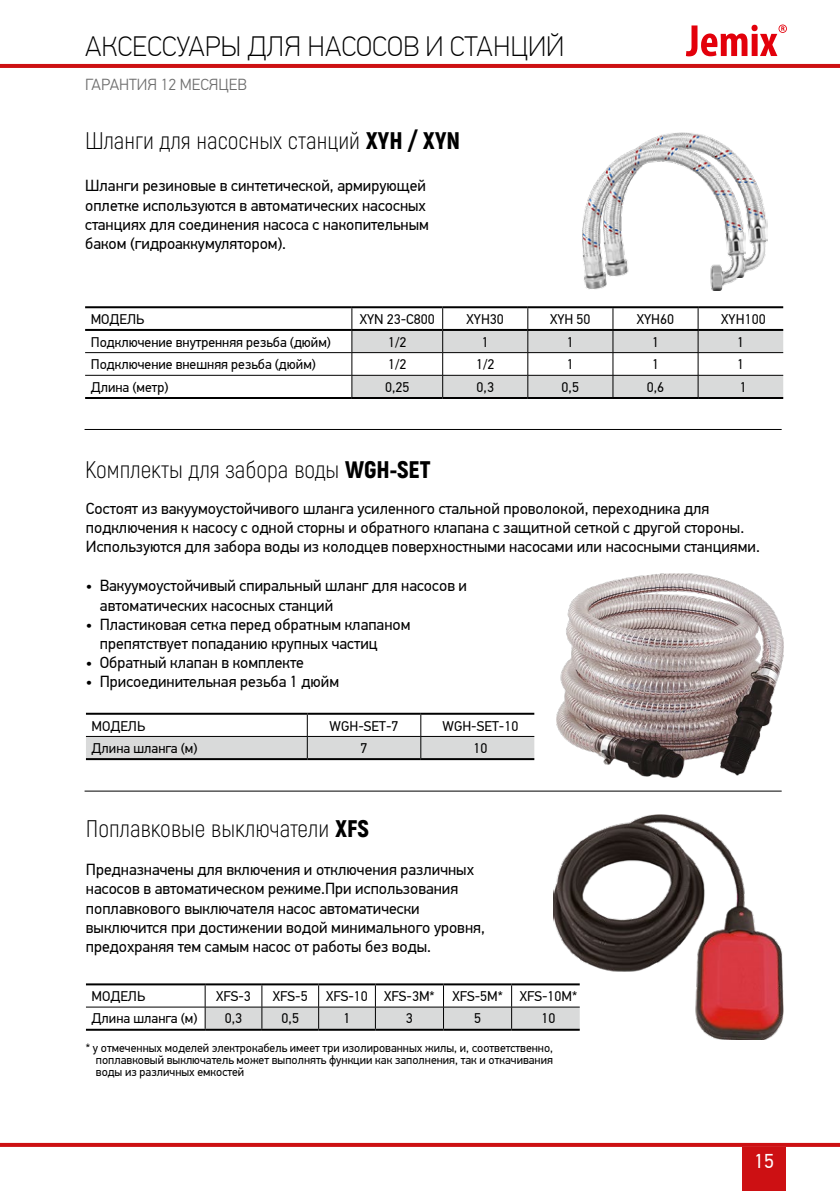
<style>
.page{position:relative;width:840px;height:1191px;background:#fff}
.page>*{position:absolute;margin:0;border:0;box-sizing:border-box;transform-origin:0 0}
.t1{font:100 28px "PF Din Text Pro";color:#000}
.t2{font:300 24px "Akrobat";color:#000}
.t3{font:20px "PF Din Text Pro";color:#fff}
.t4{font:16px/19.2px "PF Din Text Pro";color:#000}
.t5{font:300 16px "PF Din Text Pro";color:#6e6e6e}
.t6{font:14px "PF Din Text Pro";color:#000}
.t7{font:12px/12px "PF Din Text Pro";color:#000;text-align:justify}
.s1{font-weight:900}
</style>
<div class="page">
<hr style="left:0;top:64px;width:839px;height:4px;background:#cd1013">
<svg style="left:0;top:1142px;width:839px;height:4px;background:#d84649"></svg>
<div style="left:742px;top:1147px;width:43px;height:44px;background:#cd1013"></div>
<svg style="left:685px;top:25px;width:101px;height:31px"></svg>
<hr style="left:84px;top:429px;width:697px;height:1px;background:#000">
<hr style="left:84px;top:790px;width:697px;height:1px;background:#000">
<img style="left:642px;top:132px;width:124px;height:141px">
<img style="left:582px;top:144px;width:163px;height:146px">
<img style="left:556px;top:573px;width:226px;height:204px">
<img style="left:553px;top:814px;width:229px;height:225px">
<svg style="left:85px;top:308px;width:266px;height:67px"></svg>
<div style="left:85px;top:330px;width:266px;height:22px;background:#fff"></div>
<hr style="left:85px;top:306px;width:266px;height:2px;background:#000">
<hr style="left:351px;top:306px;width:91px;height:2px;background:#000">
<hr style="left:442px;top:306px;width:85px;height:2px;background:#000">
<hr style="left:527px;top:306px;width:85px;height:2px;background:#000">
<hr style="left:612px;top:306px;width:85px;height:2px;background:#000">
<hr style="left:697px;top:306px;width:85px;height:2px;background:#000">
<hr style="left:85px;top:329px;width:266px;height:2px;background:#000">
<hr style="left:85px;top:352px;width:266px;height:1px;background:#000">
<hr style="left:351px;top:397px;width:91px;height:2px;background:#000">
<hr style="left:442px;top:397px;width:85px;height:2px;background:#000">
<hr style="left:527px;top:397px;width:85px;height:2px;background:#000">
<hr style="left:612px;top:397px;width:85px;height:2px;background:#000">
<hr style="left:85px;top:375px;width:266px;height:1px;background:#000">
<hr style="left:85px;top:397px;width:266px;height:2px;background:#000">
<svg style="left:351px;top:308px;width:431px;height:90px"></svg>
<hr style="left:697px;top:397px;width:85px;height:2px;background:#000">
<hr style="left:86px;top:712px;width:221px;height:2px;background:#000">
<hr style="left:307px;top:712px;width:113px;height:2px;background:#000">
<hr style="left:420px;top:712px;width:114px;height:2px;background:#000">
<hr style="left:307px;top:758px;width:113px;height:2px;background:#000">
<hr style="left:420px;top:758px;width:114px;height:2px;background:#000">
<svg style="left:86px;top:713px;width:448px;height:46px"></svg>
<hr style="left:86px;top:758px;width:221px;height:2px;background:#000">
<hr style="left:86px;top:983px;width:119px;height:2px;background:#000">
<hr style="left:205px;top:983px;width:57px;height:2px;background:#000">
<hr style="left:262px;top:983px;width:56px;height:2px;background:#000">
<hr style="left:318px;top:983px;width:57px;height:2px;background:#000">
<hr style="left:375px;top:983px;width:68px;height:2px;background:#000">
<hr style="left:443px;top:983px;width:68px;height:2px;background:#000">
<hr style="left:511px;top:983px;width:68px;height:2px;background:#000">
<hr style="left:205px;top:1028px;width:57px;height:2px;background:#000">
<hr style="left:262px;top:1028px;width:56px;height:2px;background:#000">
<hr style="left:318px;top:1028px;width:57px;height:2px;background:#000">
<hr style="left:375px;top:1028px;width:68px;height:2px;background:#000">
<hr style="left:443px;top:1028px;width:68px;height:2px;background:#000">
<svg style="left:86px;top:984px;width:493px;height:45px"></svg>
<hr style="left:511px;top:1028px;width:68px;height:2px;background:#000">
<hr style="left:86px;top:1006px;width:119px;height:1px;background:#000">
<hr style="left:86px;top:1028px;width:119px;height:2px;background:#000">
<h1 class="t1" style="left:85px;top:31px;width:480px">АКСЕССУАРЫ ДЛЯ НАСОСОВ И СТАНЦИЙ</h1>
<p class="t5" style="left:85px;top:76px;width:163px">ГАРАНТИЯ 12 МЕСЯЦЕВ</p>
<h2 class="t2" style="left:85px;top:126px;width:376px">Шланги для насосных станций <span class="s1">XYH / XYN</span></h2>
<p class="t4" style="left:85px;top:176px;width:345px">Шланги резиновые в синтетической, армирующей оплетке используются в автоматических насосных станциях для соединения насоса с накопительным баком (гидроаккумулятором).</p>
<p class="t6" style="left:91px;top:311px;width:55px">МОДЕЛЬ</p>
<p class="t6" style="left:359px;top:311px;width:77px">XYN 23-С800</p>
<p class="t6" style="left:466px;top:311px;width:39px">XYH30</p>
<p class="t6" style="left:550px;top:311px;width:42px">XYH 50</p>
<p class="t6" style="left:636px;top:311px;width:39px">XYH60</p>
<p class="t6" style="left:721px;top:311px;width:46px">XYH100</p>
<p class="t6" style="left:91px;top:334px;width:241px">Подключение внутренняя резьба (дюйм)</p>
<p class="t6" style="left:388px;top:334px;width:20px">1/2</p>
<p class="t6" style="left:481px;top:334px;width:8px">1</p>
<p class="t6" style="left:566px;top:334px;width:8px">1</p>
<p class="t6" style="left:651px;top:334px;width:8px">1</p>
<p class="t6" style="left:736px;top:334px;width:8px">1</p>
<p class="t6" style="left:91px;top:356px;width:226px">Подключение внешняя резьба (дюйм)</p>
<p class="t6" style="left:388px;top:356px;width:20px">1/2</p>
<p class="t6" style="left:475px;top:356px;width:20px">1/2</p>
<p class="t6" style="left:566px;top:356px;width:8px">1</p>
<p class="t6" style="left:651px;top:356px;width:8px">1</p>
<p class="t6" style="left:736px;top:356px;width:8px">1</p>
<p class="t6" style="left:91px;top:378px;width:79px">Длина (метр)</p>
<p class="t6" style="left:385px;top:378px;width:26px">0,25</p>
<p class="t6" style="left:476px;top:378px;width:19px">0,3</p>
<p class="t6" style="left:561px;top:378px;width:19px">0,5</p>
<p class="t6" style="left:646px;top:378px;width:19px">0,6</p>
<p class="t6" style="left:739px;top:378px;width:8px">1</p>
<h2 class="t2" style="left:85px;top:455px;width:347px">Комплекты для забора воды <span class="s1">WGH-SET</span></h2>
<p class="t4" style="left:86px;top:499px;width:675px">Состоят из вакуумоустойчивого шланга усиленного стальной проволокой, переходника для подключения к насосу с одной сторны и обратного клапана с защитной сеткой с другой стороны.<br>Используются для забора воды из колодцев поверхностными насосами или насосными станциями.</p>
<p class="t4" style="left:100px;top:576px;width:368px;text-indent:-14px">• Вакуумоустойчивый спиральный шланг для насосов и автоматических насосных станций</p>
<p class="t4" style="left:100px;top:615px;width:312px;text-indent:-14px">• Пластиковая сетка перед обратным клапаном препятствует попаданию крупных частиц</p>
<p class="t4" style="left:86px;top:653px;width:219px">• Обратный клапан в комплекте</p>
<p class="t4" style="left:86px;top:672px;width:254px">• Присоединительная резьба 1 дюйм</p>
<p class="t6" style="left:92px;top:717px;width:55px">МОДЕЛЬ</p>
<p class="t6" style="left:329px;top:717px;width:70px">WGH-SET-7</p>
<p class="t6" style="left:442px;top:717px;width:77px">WGH-SET-10</p>
<p class="t6" style="left:92px;top:739px;width:107px">Длина шланга (м)</p>
<p class="t6" style="left:360px;top:739px;width:8px">7</p>
<p class="t6" style="left:473px;top:739px;width:15px">10</p>
<h2 class="t2" style="left:86px;top:815px;width:284px">Поплавковые выключатели <span class="s1">XFS</span></h2>
<p class="t4" style="left:86px;top:860px;width:400px">Предназначены для включения и отключения различных насосов в автоматическом режиме.При использования поплавкового выключателя насос автоматически выключится при достижении водой минимального уровня, предохраняя тем самым насос от работы без воды.</p>
<p class="t6" style="left:92px;top:988px;width:55px">МОДЕЛЬ</p>
<p class="t6" style="left:216px;top:988px;width:36px">XFS-3</p>
<p class="t6" style="left:273px;top:988px;width:36px">XFS-5</p>
<p class="t6" style="left:326px;top:988px;width:110px">XFS-10 XFS-3M*</p>
<p class="t6" style="left:452px;top:988px;width:126px">XFS-5M* XFS-10M*</p>
<p class="t6" style="left:92px;top:1010px;width:107px">Длина шланга (м)</p>
<p class="t6" style="left:225px;top:1010px;width:19px">0,3</p>
<p class="t6" style="left:281px;top:1010px;width:19px">0,5</p>
<p class="t6" style="left:343px;top:1010px;width:8px">1</p>
<p class="t6" style="left:406px;top:1010px;width:8px">3</p>
<p class="t6" style="left:474px;top:1010px;width:8px">5</p>
<p class="t6" style="left:541px;top:1010px;width:15px">10</p>
<p class="t7" style="left:96px;top:1042px;width:458px;text-indent:-10px">* у отмеченных моделей электрокабель имеет три изолированных жилы, и, соответственно, поплавковый выключатель может выполнять функции как заполнения, так и откачивания воды из различных емкостей</p>
<p class="t3" style="left:753px;top:1149px;width:21px">15</p>
</div>
